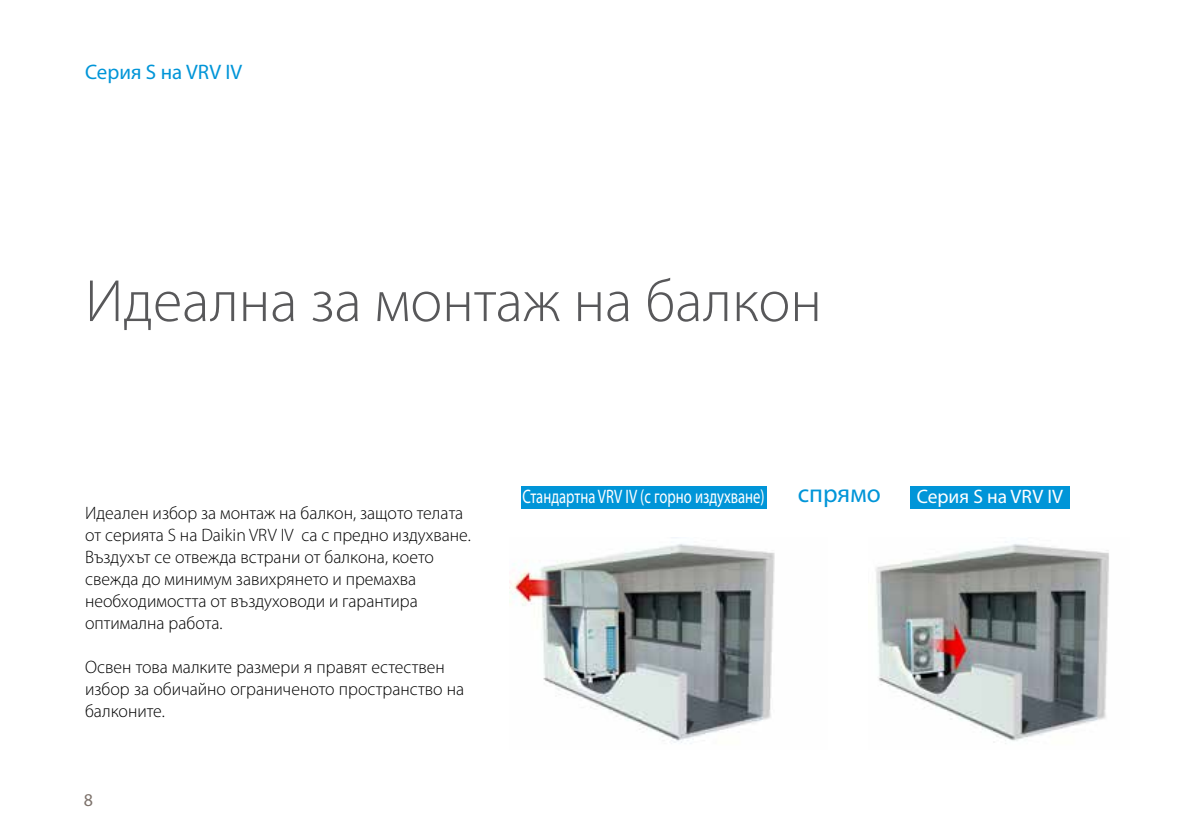
<style>
.page{position:relative;width:1191px;height:840px;background:#fff}
.page>*{position:absolute;margin:0;border:0;box-sizing:border-box;transform-origin:0 0}
.t1{font:300 60px "Myriad Pro";color:#58585a}
.t2{font:25.6px "Myriad Pro";color:#0095d8}
.t3{font:21px "Myriad Pro";color:#0095d8}
.t4{font:19.6px "Myriad Pro";color:#fff;scale:.75 1}
.t5{font:19.6px "Myriad Pro";color:#fff}
.t6{font:300 18px/22px "Myriad Pro";color:#000}
.t7{font:18px "Myriad Pro";color:#7d726b}
</style>
<div class="page">
<div style="left:910px;top:485px;width:159px;height:22px;background:#0095d8"></div>
<div style="left:520px;top:485px;width:246px;height:22px;background:#0095d8"></div>
<img style="left:510px;top:537px;width:265px;height:207px">
<img style="left:875px;top:544px;width:234px;height:200px">
<p class="t3" style="left:85px;top:59px;width:159px">Серия S на VRV IV</p>
<h1 class="t1" style="left:85px;top:268px;width:738px">Идеална за монтаж на балкон</h1>
<p class="t6" style="left:85px;top:502px;width:387px">Идеален избор за монтаж на балкон, защото телата от серията S на Daikin VRV IV са с предно издухване.<br>Въздухът се отвежда встрани от балкона, което свежда до минимум завихрянето и премахва необходимостта от въздуховоди и гарантира оптимална работа.</p>
<p class="t6" style="left:85px;top:656px;width:381px">Освен това малките размери я правят естествен избор за обичайно ограниченото пространство на балконите.</p>
<p class="t7" style="left:84px;top:788px;width:11px">8</p>
<p class="t4" style="left:522px;top:484px;width:324px">Стандартна VRV IV (с горно издухване)</p>
<h2 class="t2" style="left:797px;top:477px;width:85px">спрямо</h2>
<p class="t5" style="left:916px;top:484px;width:148px">Серия S на VRV IV</p>
</div>
